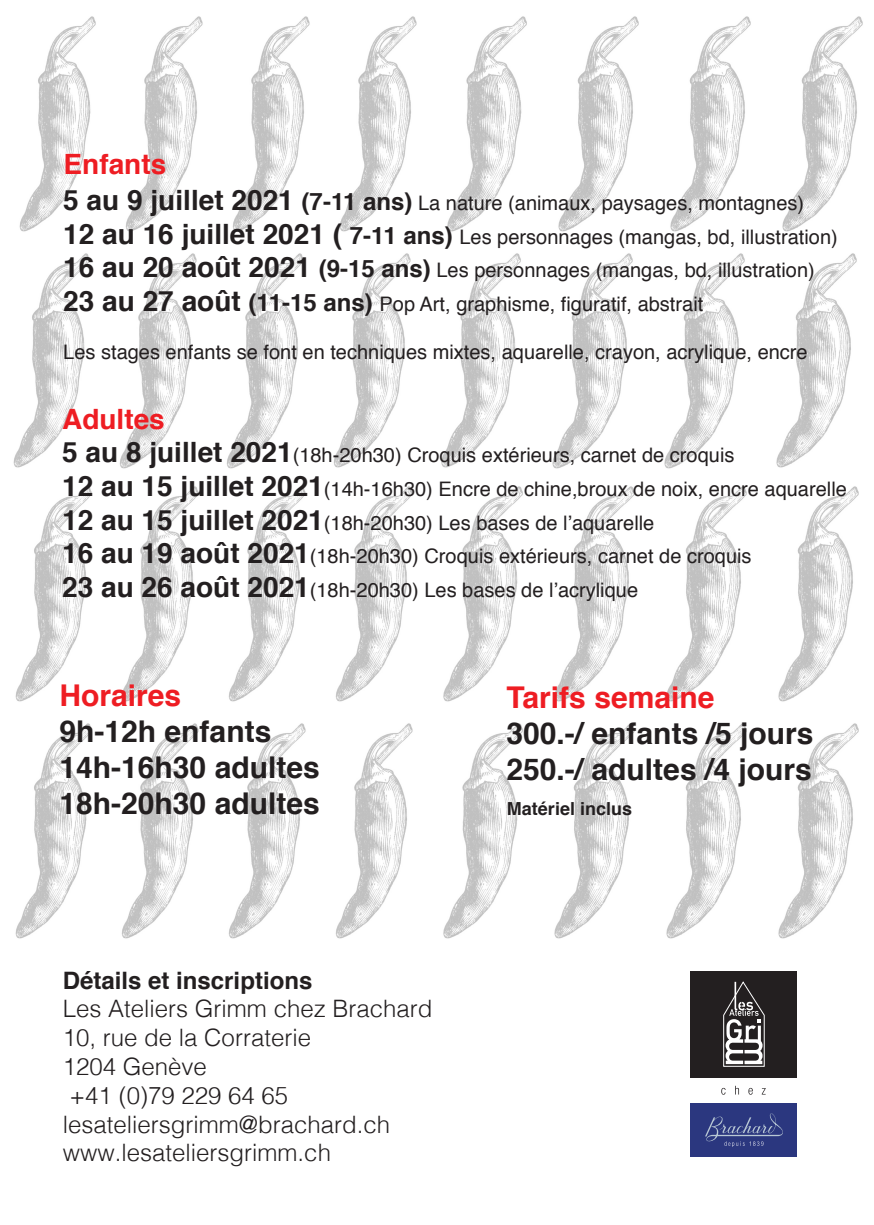
<style>
.page{position:relative;width:874px;height:1225px;background:#fff}
.page>*{position:absolute;margin:0;border:0;box-sizing:border-box;transform-origin:0 0}
.t1{font:700 30px/36px "Helvetica";color:#231f20}
.t2{font:700 30px "Helvetica";color:#ee1d23}
.t3{font:700 28px "Helvetica";color:#ee1d23}
.t4{font:300 24px/28.8px "Helvetica";color:#231f20}
.t5{font:700 24px "Helvetica";color:#231f20}
.t6{font:20px/33.6px "Helvetica";color:#231f20}
.t7{font:700 18px "Helvetica";color:#231f20}
.s1{font-weight:700;font-size:28px}
.s2{font-weight:700;font-size:24px}
</style>
<div class="page">
<img style="left:19px;top:16px;width:844px;height:216px">
<img style="left:13px;top:253px;width:844px;height:216px">
<img style="left:15px;top:486px;width:844px;height:453px">
<div style="left:690px;top:1103px;width:106px;height:53px;background:#2b377f"></div>
<svg style="left:705px;top:1113px;width:78px;height:34px"></svg>
<div style="left:690px;top:971px;width:106px;height:106px;background:#231f20"></div>
<svg style="left:723px;top:981px;width:41px;height:85px"></svg>
<svg style="left:721px;top:1088px;width:4px;height:6px"></svg>
<svg style="left:735px;top:1085px;width:3px;height:9px"></svg>
<svg style="left:748px;top:1088px;width:4px;height:6px"></svg>
<svg style="left:761px;top:1088px;width:4px;height:6px"></svg>
<h2 class="t3" style="left:63px;top:141px;width:104px">Enfants</h2>
<p class="t6" style="left:63px;top:187px;width:775px"><span class="s1">5 au 9 juillet 2021</span> <span class="s2">(7-11 ans)</span> La nature (animaux, paysages, montagnes)<br><span class="s1">12 au 16 juillet 2021 (</span> <span class="s2">7-11 ans)</span> Les personnages (mangas, bd, illustration)<br><span class="s1">16 au 20 août 2021</span> <span class="s2">(9-15 ans)</span> Les personnages (mangas, bd, illustration)<br><span class="s1">23 au 27 août</span> <span class="s2">(11-15 ans)</span> Pop Art, graphisme, figuratif, abstrait</p>
<p class="t6" style="left:63px;top:336px;width:745px">Les stages enfants se font en techniques mixtes, aquarelle, crayon, acrylique, encre</p>
<h2 class="t3" style="left:62px;top:396px;width:104px">Adultes</h2>
<p class="t6" style="left:62px;top:439px;width:785px"><span class="s1">5 au 8 juillet 2021</span>(18h-20h30) Croquis extérieurs, carnet de croquis<br><span class="s1">12 au 15 juillet 2021</span>(14h-16h30) Encre de chine,broux de noix, encre aquarelle <span class="s1">12 au 15 juillet 2021</span>(18h-20h30) Les bases de l’aquarelle<br><span class="s1">16 au 19 août 2021</span>(18h-20h30) Croquis extérieurs, carnet de croquis<br><span class="s1">23 au 26 août 2021</span>(18h-20h30) Les bases de l’acrylique</p>
<h1 class="t2" style="left:59px;top:671px;width:123px">Horaires</h1>
<h1 class="t1" style="left:59px;top:713px;width:262px">9h-12h enfants<br>14h-16h30 adultes<br>18h-20h30 adultes</h1>
<p class="t5" style="left:63px;top:960px;width:251px">Détails et inscriptions</p>
<p class="t4" style="left:63px;top:992px;width:371px">Les Ateliers Grimm chez Brachard<br>10, rue de la Corraterie<br>1204 Genève<br>+41 (0)79 229 64 65 lesateliersgrimm@brachard.ch www.lesateliersgrimm.ch</p>
<h1 class="t2" style="left:506px;top:673px;width:209px">Tarifs semaine</h1>
<h1 class="t1" style="left:506px;top:716px;width:308px">300.-/ enfants /5 jours<br>250.-/ adultes /4 jours</h1>
<p class="t7" style="left:506px;top:794px;width:127px">Matériel inclus</p>
</div>
